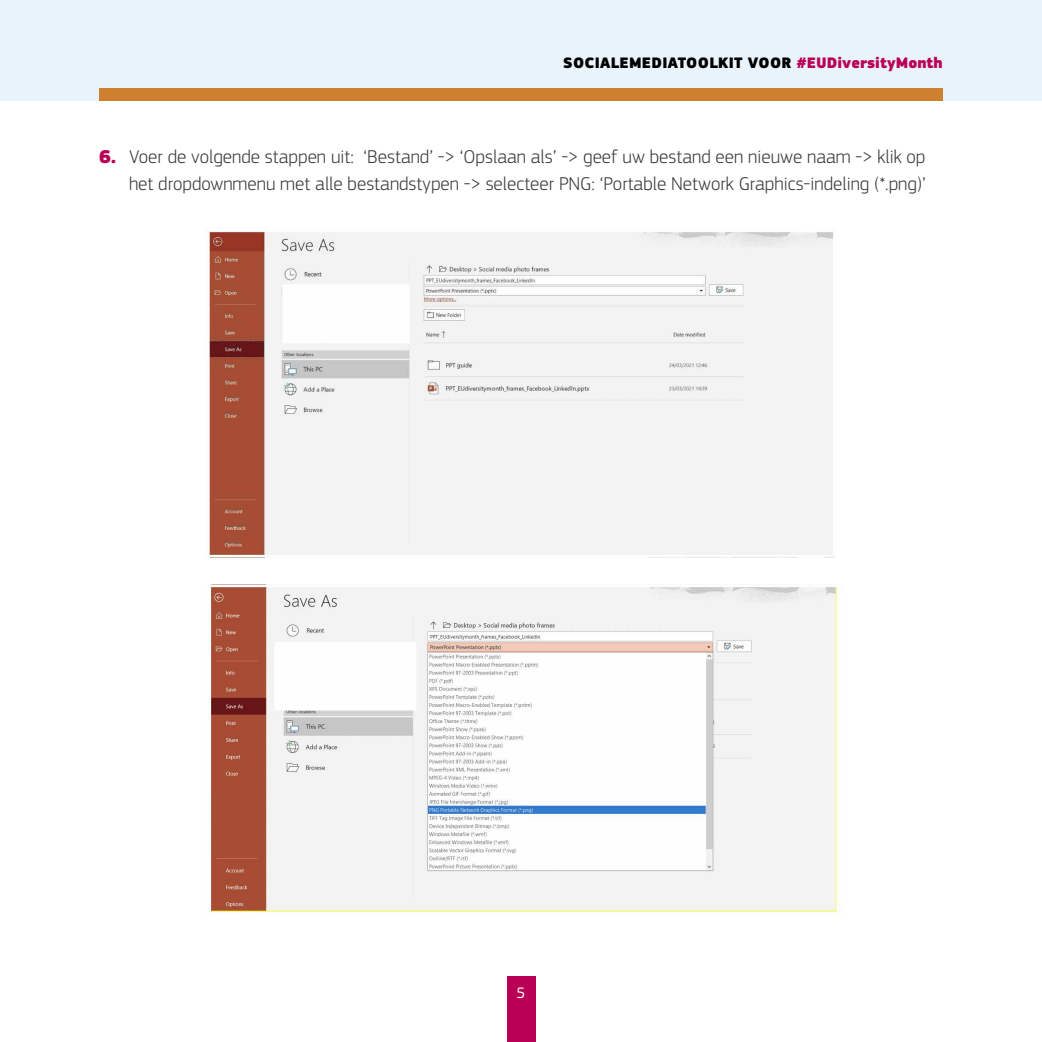
<style>
.page{position:relative;width:1042px;height:1042px;background:#fff}
.page>*{position:absolute;margin:0;border:0;box-sizing:border-box;transform-origin:0 0}
.t1{font:300 19.25px/26.2px "EC Square Sans Pro";color:#393939;text-align:right}
.t2{font:900 15.75px "EC Square Sans Pro";letter-spacing:.01em;color:#000}
.t3{font:15.75px "EC Square Sans Pro";color:#fff}
.s1{color:#b90056}
.s2{font-weight:900;color:#b90056}
</style>
<div class="page">
<div style="left:0;top:0;width:1042px;height:101px;background:#e9f3fc"></div>
<div style="left:506px;top:976px;width:29px;height:66px;background:#b90056"></div>
<img style="left:205px;top:229px;width:630px;height:329px">
<img style="left:210px;top:585px;width:631px;height:328px">
<div style="left:99px;top:88px;width:844px;height:13px;background:#cd802e"></div>
<p class="t2" style="left:563px;top:53px;width:381px">SOCIALEMEDIATOOLKIT VOOR <span class="s1">#EUDiversityMonth</span></p>
<p class="t1" style="left:99px;top:144px;width:828px"><span class="s2">6.</span> Voer de volgende stappen uit: ‘Bestand’ -&gt; ‘Opslaan als’ -&gt; geef uw bestand een nieuwe naam -&gt; klik op het dropdownmenu met alle bestandstypen -&gt; selecteer PNG: ‘Portable Network Graphics-indeling (*.png)’</p>
<p class="t3" style="left:516px;top:984px;width:10px">5</p>
</div>
